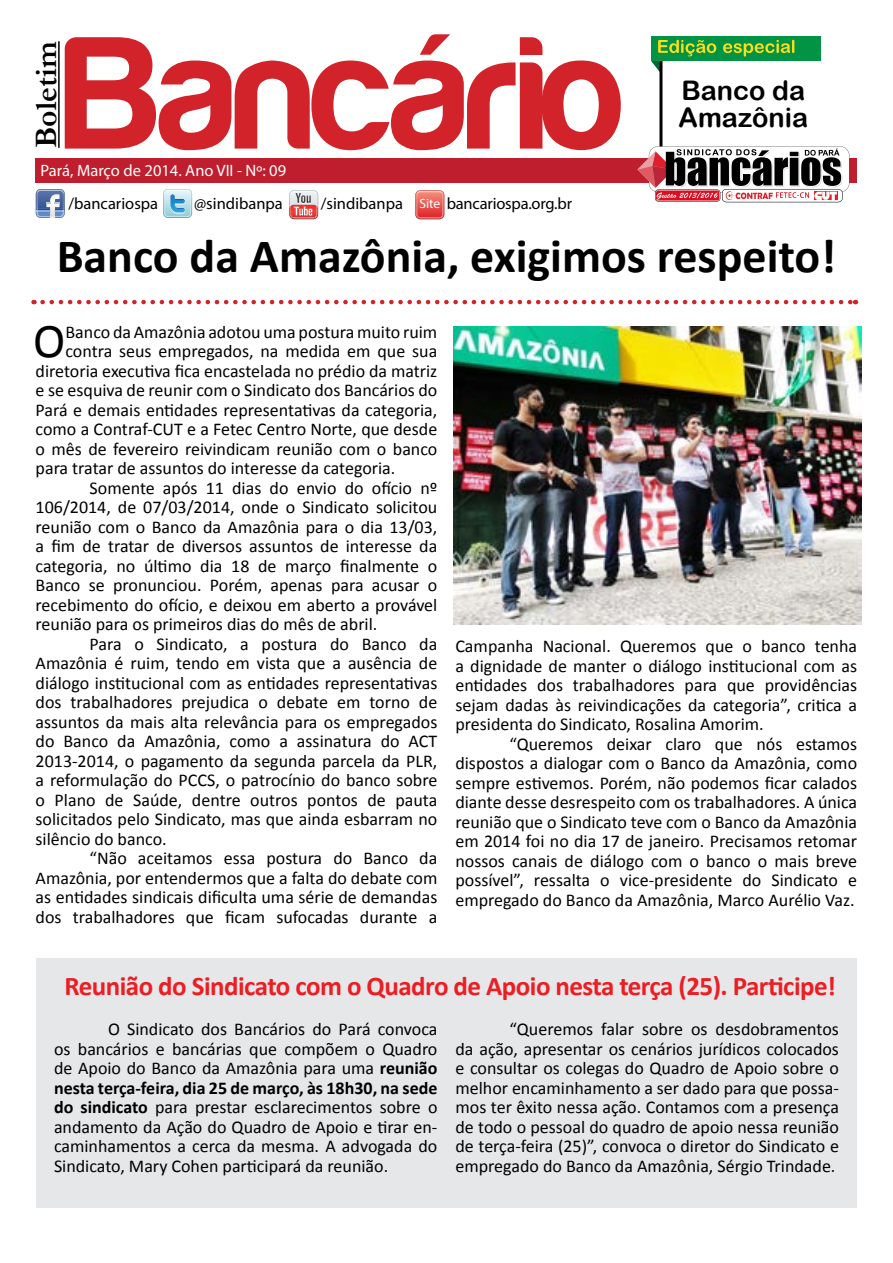
<style>
.page{position:relative;width:893px;height:1263px;background:#fff}
.page>*{position:absolute;margin:0;border:0;box-sizing:border-box;transform-origin:0 0}
.t1{font:165.75px "Harabara";color:#d2232a}
.t2{font:48.75px "Calibri";color:#000}
.t3{font:700 48px "Calibri";color:#000}
.t4{font:700 31.5px "Garamond";color:#000}
.t5{font:700 27px "Calibri";letter-spacing:-.02em;color:#ed1d24}
.t6{font:27px/27px "Arial Rounded MT Bold";color:#000}
.t7{font:18px/19.5px "Calibri";color:#000;text-align:justify}
.t8{font:16.5px "Myriad Pro";color:#000}
.t9{font:16.5px "Myriad Pro";color:#fff}
.s1{font-size:13.5px;color:#fff}
.s2{font-weight:700}
</style>
<div class="page">
<div style="left:36px;top:959px;width:820px;height:249px;background:#e6e7e8"></div>
<div style="left:36px;top:158px;width:821px;height:25px;background:#be1e2d"></div>
<svg style="left:36px;top:189px;width:29px;height:29px"></svg>
<img style="left:37px;top:190px;width:27px;height:5px">
<svg style="left:163px;top:189px;width:29px;height:29px"></svg>
<svg style="left:289px;top:190px;width:29px;height:29px"></svg>
<svg style="left:415px;top:190px;width:29px;height:29px"></svg>
<img style="left:416px;top:196px;width:27px;height:22px">
<img style="left:416px;top:191px;width:27px;height:5px">
<hr style="left:58px;top:41px;width:2px;height:107px;background:#000">
<hr style="left:659px;top:59px;width:3px;height:89px;background:#000">
<div style="left:651px;top:36px;width:170px;height:25px;background:#009444"></div>
<svg style="left:651px;top:40px;width:65px;height:34px"></svg>
<svg style="left:723px;top:40px;width:71px;height:17px"></svg>
<svg style="left:43px;top:300px;width:813px;height:4px"></svg>
<svg style="left:637px;top:146px;width:212px;height:56px"></svg>
<img style="left:453px;top:326px;width:408px;height:299px">
<h1 class="t1" style="left:65px;top:7px;width:561px">Bancário</h1>
<h3 class="t4" style="left:25px;top:148px;width:107px;rotate:-90deg">Boletim</h3>
<p class="t9" style="left:41px;top:160px;width:247px">Pará, Março de 2014. Ano VII - Nº: 09</p>
<p class="t8" style="left:194px;top:194px;width:90px">@sindibanpa</p>
<p class="t8" style="left:321px;top:194px;width:253px">/sindibanpa <span class="s1">Site</span> bancariospa.org.br</p>
<p class="t8" style="left:68px;top:194px;width:91px">/bancariospa</p>
<h3 class="t6" style="left:679px;top:76px;width:131px">Banco da<br>Amazônia</h3>
<h3 class="t3" style="left:57px;top:225px;width:781px">Banco da Amazônia, exigimos respeito!</h3>
<h2 class="t2" style="left:33px;top:310px;width:34px">O</h2>
<p class="t7" style="left:66px;top:322px;width:373px">Banco da Amazônia adotou uma postura muito ruim</p>
<p class="t7" style="left:66px;top:342px;width:373px">contra seus empregados, na medida em que sua</p>
<p class="t7" style="left:36px;top:361px;width:403px">diretoria executiva fica encastelada no prédio da matriz</p>
<p class="t7" style="left:36px;top:381px;width:403px">e se esquiva de reunir com o Sindicato dos Bancários do</p>
<p class="t7" style="left:36px;top:400px;width:403px">Pará e demais entidades representativas da categoria,</p>
<p class="t7" style="left:36px;top:420px;width:403px">como a Contraf-CUT e a Fetec Centro Norte, que desde</p>
<p class="t7" style="left:36px;top:439px;width:403px">o mês de fevereiro reivindicam reunião com o banco</p>
<p class="t7" style="left:36px;top:459px;width:361px">para tratar de assuntos do interesse da categoria.</p>
<p class="t7" style="left:90px;top:478px;width:349px">Somente após 11 dias do envio do ofício nº</p>
<p class="t7" style="left:36px;top:498px;width:403px">106/2014, de 07/03/2014, onde o Sindicato solicitou</p>
<p class="t7" style="left:36px;top:517px;width:403px">reunião com o Banco da Amazônia para o dia 13/03,</p>
<p class="t7" style="left:36px;top:537px;width:403px">a fim de tratar de diversos assuntos de interesse da</p>
<p class="t7" style="left:36px;top:556px;width:403px">categoria, no último dia 18 de março finalmente o</p>
<p class="t7" style="left:36px;top:576px;width:403px">Banco se pronunciou. Porém, apenas para acusar o</p>
<p class="t7" style="left:36px;top:595px;width:403px">recebimento do ofício, e deixou em aberto a provável</p>
<p class="t7" style="left:36px;top:615px;width:343px">reunião para os primeiros dias do mês de abril.</p>
<p class="t7" style="left:90px;top:634px;width:349px">Para o Sindicato, a postura do Banco da</p>
<p class="t7" style="left:36px;top:654px;width:403px">Amazônia é ruim, tendo em vista que a ausência de</p>
<p class="t7" style="left:36px;top:673px;width:403px">diálogo institucional com as entidades representativas</p>
<p class="t7" style="left:36px;top:693px;width:403px">dos trabalhadores prejudica o debate em torno de</p>
<p class="t7" style="left:36px;top:712px;width:403px">assuntos da mais alta relevância para os empregados</p>
<p class="t7" style="left:36px;top:732px;width:403px">do Banco da Amazônia, como a assinatura do ACT</p>
<p class="t7" style="left:36px;top:751px;width:403px">2013-2014, o pagamento da segunda parcela da PLR,</p>
<p class="t7" style="left:36px;top:771px;width:403px">a reformulação do PCCS, o patrocínio do banco sobre</p>
<p class="t7" style="left:36px;top:790px;width:403px">o Plano de Saúde, dentre outros pontos de pauta</p>
<p class="t7" style="left:36px;top:810px;width:403px">solicitados pelo Sindicato, mas que ainda esbarram no</p>
<p class="t7" style="left:36px;top:829px;width:133px">silêncio do banco.</p>
<p class="t7" style="left:90px;top:849px;width:349px">“Não aceitamos essa postura do Banco da</p>
<p class="t7" style="left:36px;top:868px;width:403px">Amazônia, por entendermos que a falta do debate com</p>
<p class="t7" style="left:36px;top:888px;width:403px">as entidades sindicais dificulta uma série de demandas</p>
<p class="t7" style="left:36px;top:907px;width:403px">dos trabalhadores que ficam sufocadas durante a</p>
<p class="t7" style="left:455px;top:637px;width:403px">Campanha Nacional. Queremos que o banco tenha a dignidade de manter o diálogo institucional com as entidades dos trabalhadores para que providências sejam dadas às reivindicações da categoria”, critica a presidenta do Sindicato, Rosalina Amorim.</p>
<p class="t7" style="left:455px;top:734px;width:403px;text-indent:54px">“Queremos deixar claro que nós estamos dispostos a dialogar com o Banco da Amazônia, como sempre estivemos. Porém, não podemos ficar calados diante desse desrespeito com os trabalhadores. A única reunião que o Sindicato teve com o Banco da Amazônia em 2014 foi no dia 17 de janeiro. Precisamos retomar nossos canais de diálogo com o banco o mais breve possível”, ressalta o vice-presidente do Sindicato e empregado do Banco da Amazônia, Marco Aurélio Vaz.</p>
<h3 class="t5" style="left:65px;top:969px;width:773px">Reunião do Sindicato com o Quadro de Apoio nesta terça (25). Participe!</h3>
<p class="t7" style="left:54px;top:1019px;width:385px;text-indent:54px">O Sindicato dos Bancários do Pará convoca os bancários e bancárias que compõem o Quadro de Apoio do Banco da Amazônia para uma <span class="s2">reunião nesta terça-feira, dia 25 de março, às 18h30, na sede do sindicato</span> para prestar esclarecimentos sobre o andamento da Ação do Quadro de Apoio e tirar en&shy;caminhamentos a cerca da mesma. A advogada do Sindicato, Mary Cohen participará da reunião.</p>
<p class="t7" style="left:455px;top:1019px;width:385px;text-indent:54px">“Queremos falar sobre os desdobramentos da ação, apresentar os cenários jurídicos colocados e consultar os colegas do Quadro de Apoio sobre o melhor encaminhamento a ser dado para que possa&shy;mos ter êxito nessa ação. Contamos com a presença de todo o pessoal do quadro de apoio nessa reunião de terça-feira (25)”, convoca o diretor do Sindicato e empregado do Banco da Amazônia, Sérgio Trindade.</p>
</div>
